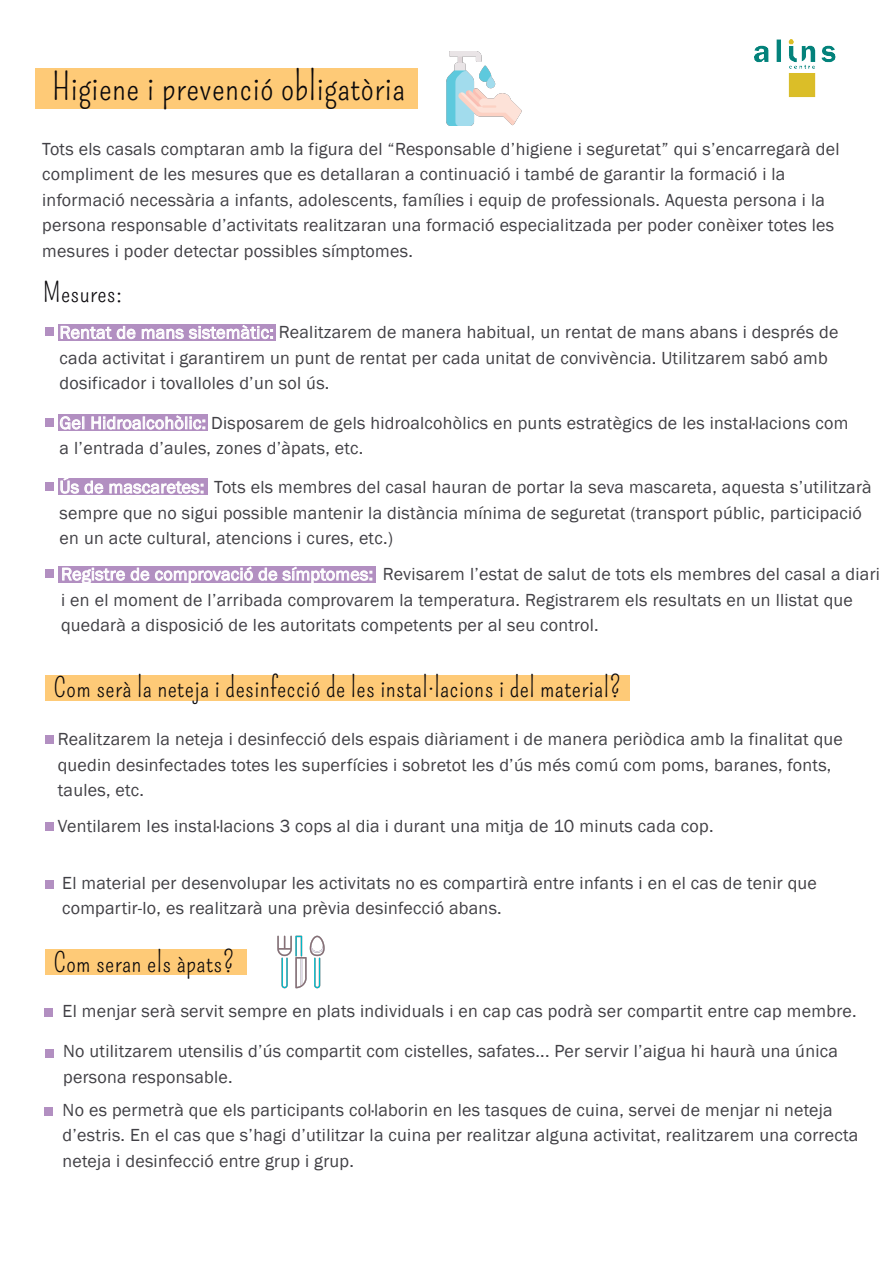
<style>
.page{position:relative;width:893px;height:1263px;background:#fff}
.page>*{position:absolute;margin:0;border:0;box-sizing:border-box;transform-origin:0 0}
.t1{font:37.5px "Pompiere";letter-spacing:.015em;color:#0b090c}
.t2{font:27px "Pompiere";letter-spacing:.015em;color:#0b090c}
.t3{font:18px/25.5px "Franklin Gothic";letter-spacing:.015em;color:#414045}
.s1{color:#fff}
</style>
<div class="page">
<div style="left:58px;top:324px;width:217px;height:17px;background:#b28fc1"></div>
<div style="left:35px;top:68px;width:382px;height:41px;background:#feca77"></div>
<svg style="left:61px;top:326px;width:74px;height:13px"></svg>
<svg style="left:142px;top:325px;width:131px;height:14px"></svg>
<div style="left:46px;top:327px;width:8px;height:9px;background:#b28fc1"></div>
<svg style="left:58px;top:414px;width:150px;height:17px"></svg>
<svg style="left:60px;top:416px;width:24px;height:13px"></svg>
<svg style="left:91px;top:415px;width:114px;height:14px"></svg>
<div style="left:46px;top:418px;width:8px;height:8px;background:#b28fc1"></div>
<div style="left:58px;top:479px;width:150px;height:16px;background:#b28fc1"></div>
<svg style="left:61px;top:478px;width:18px;height:16px"></svg>
<svg style="left:85px;top:481px;width:18px;height:13px"></svg>
<svg style="left:110px;top:481px;width:93px;height:13px"></svg>
<div style="left:46px;top:482px;width:8px;height:8px;background:#b28fc1"></div>
<div style="left:58px;top:566px;width:317px;height:16px;background:#b28fc1"></div>
<svg style="left:62px;top:568px;width:63px;height:15px"></svg>
<svg style="left:131px;top:568px;width:18px;height:13px"></svg>
<svg style="left:155px;top:567px;width:98px;height:16px"></svg>
<svg style="left:259px;top:567px;width:113px;height:16px"></svg>
<div style="left:46px;top:569px;width:8px;height:8px;background:#b28fc1"></div>
<div style="left:46px;top:675px;width:584px;height:25px;background:#feca77"></div>
<div style="left:46px;top:735px;width:8px;height:8px;background:#b28fc1"></div>
<div style="left:46px;top:822px;width:8px;height:8px;background:#b28fc1"></div>
<div style="left:46px;top:880px;width:8px;height:8px;background:#b28fc1"></div>
<div style="left:45px;top:949px;width:202px;height:26px;background:#feca77"></div>
<div style="left:45px;top:1008px;width:8px;height:9px;background:#b28fc1"></div>
<div style="left:45px;top:1049px;width:9px;height:8px;background:#b28fc1"></div>
<div style="left:45px;top:1107px;width:8px;height:9px;background:#b28fc1"></div>
<img style="left:446px;top:51px;width:75px;height:75px">
<img style="left:277px;top:935px;width:48px;height:54px">
<img style="left:755px;top:39px;width:81px;height:59px">
<h1 class="t1" style="left:52px;top:64px;width:354px">Higiene i prevenció obligatòria</h1>
<p class="t3" style="left:42px;top:136px;width:799px">Tots els casals comptaran amb la figura del “Responsable d’higiene i seguretat” qui s’encarregarà del compliment de les mesures que es detallaran a continuació i també de garantir la formació i la informació necessària a infants, adolescents, famílies i equip de professionals. Aquesta persona i la persona responsable d’activitats realitzaran una formació especialitzada per poder conèixer totes les mesures i poder detectar possibles símptomes.</p>
<h2 class="t2" style="left:43px;top:277px;width:80px">Mesures:</h2>
<p class="t3" style="left:60px;top:320px;width:780px"><span class="s1">Rentat de mans sistemàtic:</span> Realitzarem de manera habitual, un rentat de mans abans i després de cada activitat i garantirem un punt de rentat per cada unitat de convivència. Utilitzarem sabó amb dosificador i tovalloles d’un sol ús.</p>
<p class="t3" style="left:60px;top:410px;width:790px"><span class="s1">Gel Hidroalcohòlic:</span> Disposarem de gels hidroalcohòlics en punts estratègics de les instal·lacions com a l’entrada d’aules, zones d’àpats, etc.</p>
<p class="t3" style="left:60px;top:475px;width:814px"><span class="s1">Ús de mascaretes:</span> Tots els membres del casal hauran de portar la seva mascareta, aquesta s’utilitzarà sempre que no sigui possible mantenir la distància mínima de seguretat (transport públic, participació en un acte cultural, atencions i cures, etc.)</p>
<p class="t3" style="left:61px;top:562px;width:820px"><span class="s1">Registre de comprovació de símptomes:</span> Revisarem l’estat de salut de tots els membres del casal a diari i en el moment de l’arribada comprovarem la temperatura. Registrarem els resultats en un llistat que quedarà a disposició de les autoritats competents per al seu control.</p>
<h2 class="t2" style="left:54px;top:672px;width:568px">Com serà la neteja i desinfecció de les instal·lacions i del material?</h2>
<p class="t3" style="left:58px;top:727px;width:787px">Realitzarem la neteja i desinfecció dels espais diàriament i de manera periòdica amb la finalitat que quedin desinfectades totes les superfícies i sobretot les d’ús més comú com poms, baranes, fonts, taules, etc.</p>
<p class="t3" style="left:58px;top:813px;width:657px">Ventilarem les instal·lacions 3 cops al dia i durant una mitja de 10 minuts cada cop.</p>
<p class="t3" style="left:62px;top:870px;width:756px">El material per desenvolupar les activitats no es compartirà entre infants i en el cas de tenir que compartir-lo, es realitzarà una prèvia desinfecció abans.</p>
<h2 class="t2" style="left:54px;top:946px;width:182px">Com seran els àpats?</h2>
<p class="t3" style="left:63px;top:998px;width:796px">El menjar serà servit sempre en plats individuals i en cap cas podrà ser compartit entre cap membre.</p>
<p class="t3" style="left:63px;top:1039px;width:776px">No utilitzarem utensilis d’ús compartit com cistelles, safates... Per servir l’aigua hi haurà una única persona responsable.</p>
<p class="t3" style="left:63px;top:1097px;width:797px">No es permetrà que els participants col·laborin en les tasques de cuina, servei de menjar ni neteja d’estris. En el cas que s’hagi d’utilitzar la cuina per realitzar alguna activitat, realitzarem una correcta neteja i desinfecció entre grup i grup.</p>
</div>
